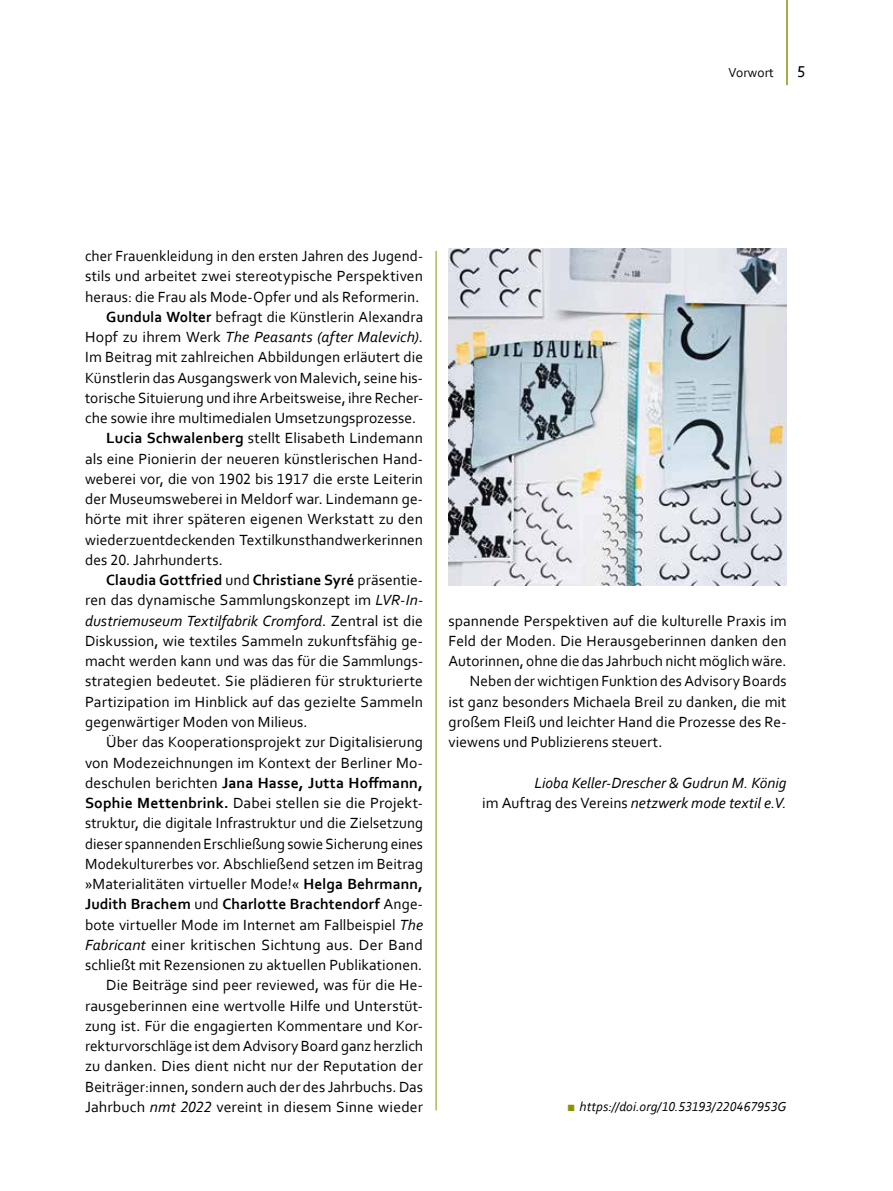
<style>
.page{position:relative;width:893px;height:1191px;background:#fff}
.page>*{position:absolute;margin:0;border:0;box-sizing:border-box;transform-origin:0 0}
.t1{font:16.5px "Corbel";color:#000}
.t2{font:15.45px "Corbel";letter-spacing:.005em;color:#000}
.t3{font:italic 15.45px/20.2px "Corbel";letter-spacing:.005em;color:#000;text-align:right}
.t4{font:700 15.45px "Corbel";letter-spacing:.005em;color:#000}
.t5{font:italic 13.5px "Corbel";color:#000}
.t6{font:13.5px "Corbel";color:#000}
.s1{font-weight:700}
.s2{font-style:normal}
.s3{font-weight:400}
.s4{font-style:italic}
.s5{font-family:"Arial";color:#8a9400}
</style>
<div class="page">
<hr style="left:786px;top:0;width:2px;height:85px;background:#8a9400">
<hr style="left:436px;top:251px;width:1px;height:859px;background:#8a9400">
<img style="left:449px;top:249px;width:338px;height:336px">
<p class="t6" style="left:728px;top:64px;width:47px">Vorwort</p>
<p class="t1" style="left:797px;top:61px;width:10px">5</p>
<p class="t2" style="left:85px;top:246px;width:340px">cher Frauenkleidung in den ersten Jahren des Jugend-</p>
<p class="t2" style="left:85px;top:267px;width:339px">stils und arbeitet zwei stereotypische Perspektiven</p>
<p class="t2" style="left:85px;top:287px;width:336px">heraus: die Frau als Mode-Opfer und als Reformerin.</p>
<p class="t2" style="left:106px;top:307px;width:318px"><span class="s1">Gundula Wolter</span> befragt die Künstlerin Alexandra</p>
<p class="t3" style="left:85px;top:326px;width:340px"><span class="s2">Hopf zu ihrem Werk</span> The Peasants (after Malevich)<span class="s2">.</span></p>
<p class="t2" style="left:85px;top:348px;width:340px">Im Beitrag mit zahlreichen Abbildungen erläutert die</p>
<p class="t2" style="left:85px;top:368px;width:340px">Künstlerin das Ausgangswerk von Malevich, seine his-</p>
<p class="t2" style="left:85px;top:388px;width:340px">torische Situierung und ihre Arbeitsweise, ihre Recher-</p>
<p class="t2" style="left:85px;top:408px;width:333px">che sowie ihre multimedialen Umsetzungsprozesse.</p>
<p class="t2" style="left:106px;top:429px;width:318px"><span class="s1">Lucia Schwalenberg</span> stellt Elisabeth Lindemann</p>
<p class="t2" style="left:85px;top:449px;width:340px">als eine Pionierin der neueren künstlerischen Hand-</p>
<p class="t2" style="left:85px;top:469px;width:340px">weberei vor, die von 1902 bis 1917 die erste Leiterin</p>
<p class="t2" style="left:85px;top:489px;width:340px">der Museumsweberei in Meldorf war. Lindemann ge-</p>
<p class="t2" style="left:85px;top:510px;width:340px">hörte mit ihrer späteren eigenen Werkstatt zu den</p>
<p class="t2" style="left:85px;top:530px;width:340px">wiederzuentdeckenden Textilkunsthandwerkerinnen</p>
<p class="t2" style="left:85px;top:550px;width:139px">des 20. Jahrhunderts.</p>
<p class="t4" style="left:106px;top:570px;width:316px">Claudia Gottfried <span class="s3">und</span> Christiane Syré <span class="s3">präsentie-</span></p>
<p class="t2" style="left:85px;top:591px;width:338px">ren das dynamische Sammlungskonzept im <span class="s4">LVR-In‑</span></p>
<p class="t3" style="left:85px;top:610px;width:340px">dustriemuseum Textilfabrik Cromford<span class="s2">. Zentral ist die</span></p>
<p class="t2" style="left:85px;top:631px;width:340px">Diskussion, wie textiles Sammeln zukunftsfähig ge-</p>
<p class="t2" style="left:85px;top:651px;width:340px">macht werden kann und was das für die Sammlungs-</p>
<p class="t2" style="left:85px;top:672px;width:340px">strategien bedeutet. Sie plädieren für strukturierte</p>
<p class="t2" style="left:85px;top:692px;width:340px">Partizipation im Hinblick auf das gezielte Sammeln</p>
<p class="t2" style="left:85px;top:712px;width:224px">gegenwärtiger Moden von Milieus.</p>
<p class="t2" style="left:106px;top:732px;width:318px">Über das Kooperationsprojekt zur Digitalisierung</p>
<p class="t2" style="left:85px;top:753px;width:340px">von Modezeichnungen im Kontext der Berliner Mo-</p>
<p class="t4" style="left:85px;top:773px;width:340px"><span class="s3">deschulen berichten</span> Jana Hasse, Jutta Hoffmann,</p>
<p class="t2" style="left:85px;top:793px;width:340px"><span class="s1">Sophie Mettenbrink.</span> Dabei stellen sie die Projekt-</p>
<p class="t2" style="left:85px;top:813px;width:340px">struktur, die digitale Infrastruktur und die Zielsetzung</p>
<p class="t2" style="left:85px;top:834px;width:340px">dieser spannenden Erschließung sowie Sicherung eines</p>
<p class="t2" style="left:85px;top:854px;width:340px">Modekulturerbes vor. Abschließend setzen im Beitrag</p>
<p class="t2" style="left:85px;top:874px;width:339px">»Materialitäten virtueller Mode!« <span class="s1">Helga Behrmann,</span></p>
<p class="t4" style="left:85px;top:894px;width:340px">Judith Brachem <span class="s3">und</span> Charlotte Brachtendorf <span class="s3">Ange-</span></p>
<p class="t2" style="left:85px;top:915px;width:340px">bote virtueller Mode im Internet am Fallbeispiel <span class="s4">The</span></p>
<p class="t2" style="left:85px;top:935px;width:339px"><span class="s4">Fabricant</span> einer kritischen Sichtung aus. Der Band</p>
<p class="t2" style="left:85px;top:955px;width:339px">schließt mit Rezensionen zu aktuellen Publikationen.</p>
<p class="t2" style="left:106px;top:975px;width:318px">Die Beiträge sind peer reviewed, was für die He-</p>
<p class="t2" style="left:85px;top:996px;width:340px">rausgeberinnen eine wertvolle Hilfe und Unterstüt-</p>
<p class="t2" style="left:85px;top:1016px;width:340px">zung ist. Für die engagierten Kommentare und Kor-</p>
<p class="t2" style="left:85px;top:1036px;width:339px">rekturvorschläge ist dem Advisory Board ganz herzlich</p>
<p class="t2" style="left:85px;top:1056px;width:339px">zu danken. Dies dient nicht nur der Reputation der</p>
<p class="t2" style="left:85px;top:1077px;width:340px">Beiträger:innen, sondern auch der des Jahrbuchs. Das</p>
<p class="t2" style="left:85px;top:1097px;width:340px">Jahrbuch <span class="s4">nmt 2022</span> vereint in diesem Sinne wieder</p>
<p class="t2" style="left:449px;top:611px;width:340px">spannende Perspektiven auf die kulturelle Praxis im</p>
<p class="t2" style="left:449px;top:631px;width:340px">Feld der Moden. Die Herausgeberinnen danken den</p>
<p class="t2" style="left:449px;top:651px;width:339px">Autorinnen, ohne die das Jahrbuch nicht möglich wäre.</p>
<p class="t2" style="left:470px;top:672px;width:318px">Neben der wichtigen Funktion des Advisory Boards</p>
<p class="t2" style="left:449px;top:692px;width:339px">ist ganz besonders Michaela Breil zu danken, die mit</p>
<p class="t2" style="left:449px;top:712px;width:340px">großem Fleiß und leichter Hand die Prozesse des Re-</p>
<p class="t2" style="left:449px;top:732px;width:215px">viewens und Publizierens steuert.</p>
<p class="t3" style="left:482px;top:772px;width:306px">Lioba Keller-Drescher &amp; Gudrun M. König<br><span class="s2">im Auftrag des Vereins</span> netzwerk mode textil e.V.</p>
<p class="t5" style="left:567px;top:1098px;width:221px"><span class="s5">■</span> https://doi.org/10.53193/220467953G</p>
</div>
